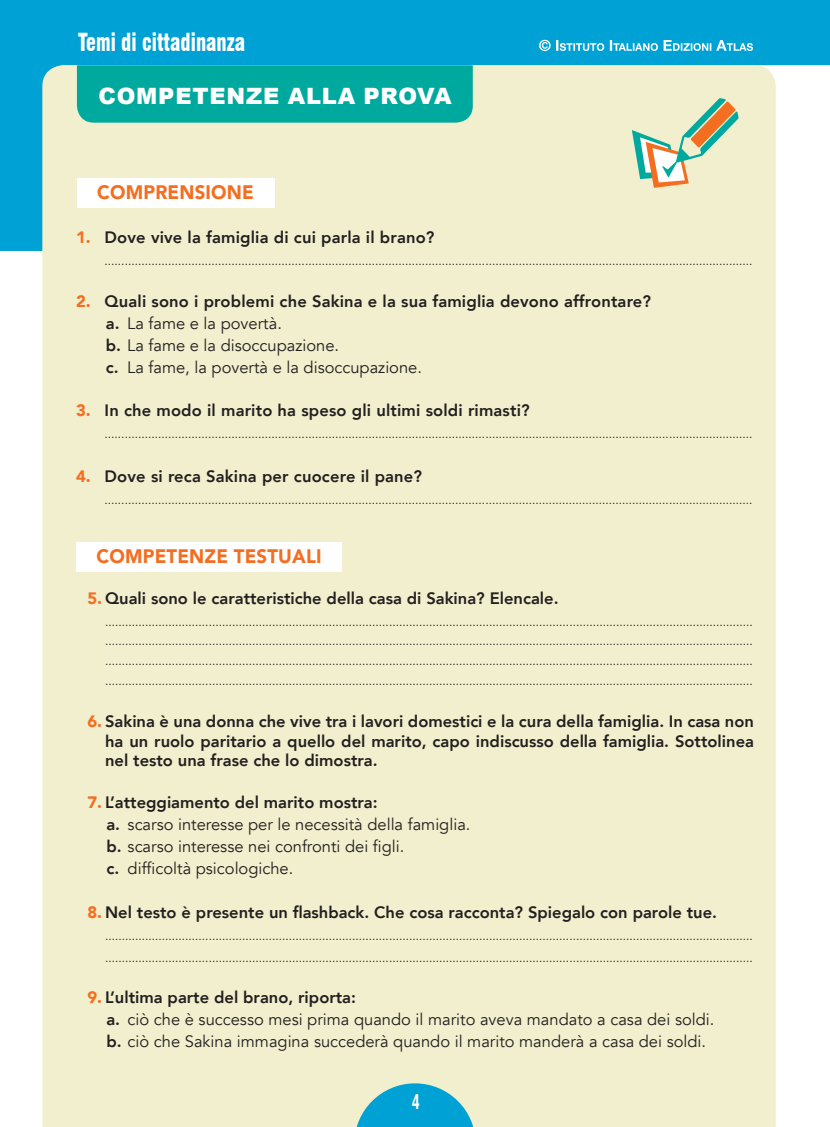
<style>
.page{position:relative;width:830px;height:1127px;background:#fff}
.page>*{position:absolute;margin:0;border:0;box-sizing:border-box;transform-origin:0 0}
.t1{font:900 condensed 24.3px "Swiss 721 BT";color:#fff;scale:.82 1}
.t2{font:900 22.5px "Arial";letter-spacing:.035em;color:#fff}
.t3{font:700 condensed 19.8px "Swiss 721 BT";color:#fff;scale:.82 1}
.t4{font:900 19.5px "Avenir";letter-spacing:.01em;color:#f36e21;scale:.95 1}
.t5{font:16.5px/21.9px "Avenir";color:#231f20}
.t6{font:800 16.5px/19.8px "Avenir";color:#231f20;text-align:justify}
.t7{font:12px/19.8px "Avenir";color:#231f20;text-align:justify}
.s1{font-weight:900;color:#f36e21}
.s2{font-weight:800}
</style>
<div class="page">
<div style="left:0;top:0;width:829px;height:251px;background:#00a2d5"></div>
<svg style="left:775px;top:65px;width:54px;height:1062px"></svg>
<svg style="left:539px;top:40px;width:213px;height:11px"></svg>
<div style="left:42px;top:65px;width:733px;height:1062px;background:#f1efcd"></div>
<div style="left:77px;top:65px;width:395px;height:58px;background:#00a99d"></div>
<svg style="left:631px;top:98px;width:107px;height:90px"></svg>
<div style="left:77px;top:178px;width:197px;height:29px;background:#fff"></div>
<div style="left:77px;top:542px;width:264px;height:29px;background:#fff"></div>
<svg style="left:354px;top:1083px;width:121px;height:44px"></svg>
<h1 class="t1" style="left:78px;top:28px;width:205px">Temi di cittadinanza</h1>
<h2 class="t2" style="left:98px;top:79px;width:78px">COMPETEN</h2>
<h2 class="t2" style="left:246px;top:79px;width:190px">ZE ALLA PROVA</h2>
<h3 class="t4" style="left:97px;top:176px;width:166px">COMPRENSIONE</h3>
<h3 class="t6" style="left:76px;top:226px;width:360px"><span class="s1">1.</span> Dove vive la famiglia di cui parla il brano?</h3>
<p class="t7" style="left:105px;top:251px;width:649px">..................................................................................................................................................................................................</p>
<h3 class="t5" style="left:106px;top:290px;width:546px;text-indent:-30px"><span class="s1">2.</span> <span class="s2">Quali sono i problemi che Sakina e la sua famiglia devono affrontare? a.</span> La fame e la povertà.<br><span class="s2">b.</span> La fame e la disoccupazione.<br><span class="s2">c.</span> La fame, la povertà e la disoccupazione.</h3>
<h3 class="t6" style="left:76px;top:400px;width:455px"><span class="s1">3.</span> In che modo il marito ha speso gli ultimi soldi rimasti?</h3>
<p class="t7" style="left:105px;top:424px;width:649px">..................................................................................................................................................................................................</p>
<h3 class="t6" style="left:76px;top:465px;width:347px"><span class="s1">4.</span> Dove si reca Sakina per cuocere il pane?</h3>
<p class="t7" style="left:105px;top:490px;width:649px">..................................................................................................................................................................................................</p>
<h3 class="t4" style="left:97px;top:540px;width:238px">COMPETENZE TESTUALI</h3>
<h3 class="t6" style="left:87px;top:587px;width:472px"><span class="s1">5.</span> Quali sono le caratteristiche della casa di Sakina? Elencale.</h3>
<p class="t7" style="left:105px;top:612px;width:649px">.................................................................................................................................................................................................. .................................................................................................................................................................................................. .................................................................................................................................................................................................. ..................................................................................................................................................................................................</p>
<h3 class="t6" style="left:105px;top:710px;width:650px;text-indent:-18px"><span class="s1">6.</span> Sakina è una donna che vive tra i lavori domestici e la cura della famiglia. In casa non ha un ruolo paritario a quello del marito, capo indiscusso della famiglia. Sottolinea nel testo una frase che lo dimostra.</h3>
<h3 class="t5" style="left:106px;top:792px;width:365px;text-indent:-19px"><span class="s1">7.</span> <span class="s2">L’atteggiamento del marito mostra:<br>a.</span> scarso interesse per le necessità della famiglia. <span class="s2">b.</span> scarso interesse nei confronti dei figli.<br><span class="s2">c.</span> difficoltà psicologiche.</h3>
<h3 class="t6" style="left:87px;top:901px;width:630px"><span class="s1">8.</span> Nel testo è presente un flashback. Che cosa racconta? Spiegalo con parole tue.</h3>
<p class="t7" style="left:105px;top:925px;width:649px;line-height:21.9px">.................................................................................................................................................................................................. ..................................................................................................................................................................................................</p>
<h3 class="t5" style="left:106px;top:987px;width:609px;text-indent:-19px"><span class="s1">9.</span> <span class="s2">L’ultima parte del brano, riporta:<br>a.</span> ciò che è successo mesi prima quando il marito aveva mandato a casa dei soldi. <span class="s2">b.</span> ciò che Sakina immagina succederà quando il marito manderà a casa dei soldi.</h3>
<h3 class="t3" style="left:411px;top:1090px;width:11px">4</h3>
</div>
